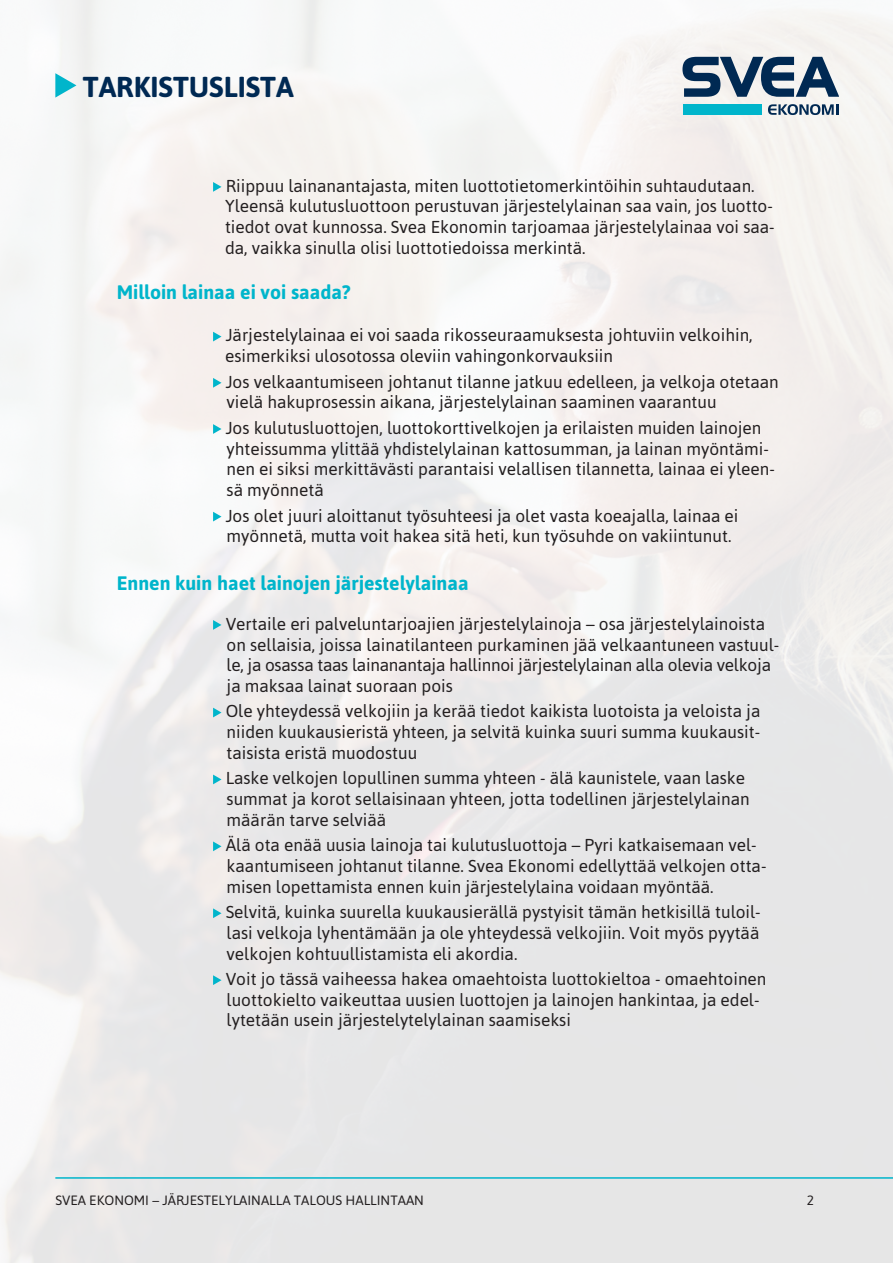
<style>
.page{position:relative;width:893px;height:1263px;background:#fff}
.page>*{position:absolute;margin:0;border:0;box-sizing:border-box;transform-origin:0 0}
.t1{font:700 28.8px "Asap";color:#002953}
.t2{font:700 19.5px "Asap";color:#00b5cb}
.t3{font:17.25px/20.7px "Asap";color:#231f20}
.t4{font:13.5px "Asap";color:#231f20}
</style>
<div class="page">
<img style="left:0;top:0;width:893px;height:1263px">
<svg style="left:55px;top:73px;width:21px;height:25px"></svg>
<hr style="left:55px;top:1177px;width:838px;height:2px;background:#00b5cb">
<svg style="left:213px;top:182px;width:9px;height:10px"></svg>
<svg style="left:213px;top:332px;width:9px;height:9px"></svg>
<svg style="left:213px;top:378px;width:9px;height:10px"></svg>
<svg style="left:213px;top:424px;width:9px;height:10px"></svg>
<svg style="left:213px;top:512px;width:9px;height:9px"></svg>
<svg style="left:213px;top:620px;width:9px;height:10px"></svg>
<svg style="left:213px;top:708px;width:9px;height:9px"></svg>
<svg style="left:213px;top:774px;width:9px;height:10px"></svg>
<svg style="left:213px;top:841px;width:9px;height:10px"></svg>
<svg style="left:213px;top:908px;width:9px;height:10px"></svg>
<svg style="left:213px;top:975px;width:9px;height:10px"></svg>
<svg style="left:768px;top:104px;width:70px;height:11px"></svg>
<svg style="left:682px;top:57px;width:157px;height:40px"></svg>
<div style="left:684px;top:104px;width:78px;height:11px;background:#00b5cb"></div>
<p class="t1" style="left:83px;top:70px;width:212px">TARKISTUSLISTA</p>
<p class="t3" style="left:225px;top:175px;width:551px">Riippuu lainanantajasta, miten luottotietomerkintöihin suhtaudutaan.<br>Yleensä kulutusluottoon perustuvan järjestelylainan saa vain, jos luotto&shy;tiedot ovat kunnossa. Svea Ekonomin tarjoamaa järjestelylainaa voi saa&shy;da, vaikka sinulla olisi luottotiedoissa merkintä.</p>
<p class="t2" style="left:117px;top:280px;width:235px">Milloin lainaa ei voi saada?</p>
<p class="t3" style="left:225px;top:325px;width:529px">Järjestelylainaa ei voi saada rikosseuraamuksesta johtuviin velkoihin, esimerkiksi ulosotossa oleviin vahingonkorvauksiin</p>
<p class="t3" style="left:226px;top:371px;width:555px">Jos velkaantumiseen johtanut tilanne jatkuu edelleen, ja velkoja otetaan vielä hakuprosessin aikana, järjestelylainan saaminen vaarantuu</p>
<p class="t3" style="left:226px;top:417px;width:551px">Jos kulutusluottojen, luottokorttivelkojen ja erilaisten muiden lainojen yhteissumma ylittää yhdistelylainan kattosumman, ja lainan myöntämi&shy;nen ei siksi merkittävästi parantaisi velallisen tilannetta, lainaa ei yleen&shy;sä myönnetä</p>
<p class="t3" style="left:226px;top:505px;width:514px">Jos olet juuri aloittanut työsuhteesi ja olet vasta koeajalla, lainaa ei myönnetä, mutta voit hakea sitä heti, kun työsuhde on vakiintunut.</p>
<p class="t2" style="left:117px;top:572px;width:353px">Ennen kuin haet lainojen järjestelylainaa</p>
<p class="t3" style="left:226px;top:613px;width:555px">Vertaile eri palveluntarjoajien järjestelylainoja – osa järjestelylainoista on sellaisia, joissa lainatilanteen purkaminen jää velkaantuneen vastuul&shy;le, ja osassa taas lainanantaja hallinnoi järjestelylainan alla olevia velkoja ja maksaa lainat suoraan pois</p>
<p class="t3" style="left:226px;top:701px;width:536px">Ole yhteydessä velkojiin ja kerää tiedot kaikista luotoista ja veloista ja niiden kuukausieristä yhteen, ja selvitä kuinka suuri summa kuukausit-</p>
<p class="t3" style="left:227px;top:742px;width:192px">taisista eristä muodostuu</p>
<p class="t3" style="left:226px;top:768px;width:525px">Laske velkojen lopullinen summa yhteen - älä kaunistele, vaan laske summat ja korot sellaisinaan yhteen, jotta todellinen järjestelylainan määrän tarve selviää</p>
<p class="t3" style="left:226px;top:835px;width:542px">Älä ota enää uusia lainoja tai kulutusluottoja – Pyri katkaisemaan vel&shy;kaantumiseen johtanut tilanne. Svea Ekonomi edellyttää velkojen otta&shy;misen lopettamista ennen kuin järjestelylaina voidaan myöntää.</p>
<p class="t3" style="left:226px;top:901px;width:537px;text-align:justify">Selvitä, kuinka suurella kuukausierällä pystyisit tämän hetkisillä tuloil&shy;lasi velkoja lyhentämään ja ole yhteydessä velkojiin. Voit myös pyytää velkojen kohtuullistamista eli akordia.</p>
<p class="t3" style="left:226px;top:968px;width:542px">Voit jo tässä vaiheessa hakea omaehtoista luottokieltoa - omaehtoinen luottokielto vaikeuttaa uusien luottojen ja lainojen hankintaa, ja edel-</p>
<p class="t3" style="left:227px;top:1010px;width:346px">lytetään usein järjestelytelylainan saamiseksi</p>
<p class="t4" style="left:55px;top:1193px;width:370px">SVEA EKONOMI – JÄRJESTELYLAINALLA TALOUS HALLINTAAN</p>
<p class="t4" style="left:807px;top:1193px;width:9px">2</p>
</div>
